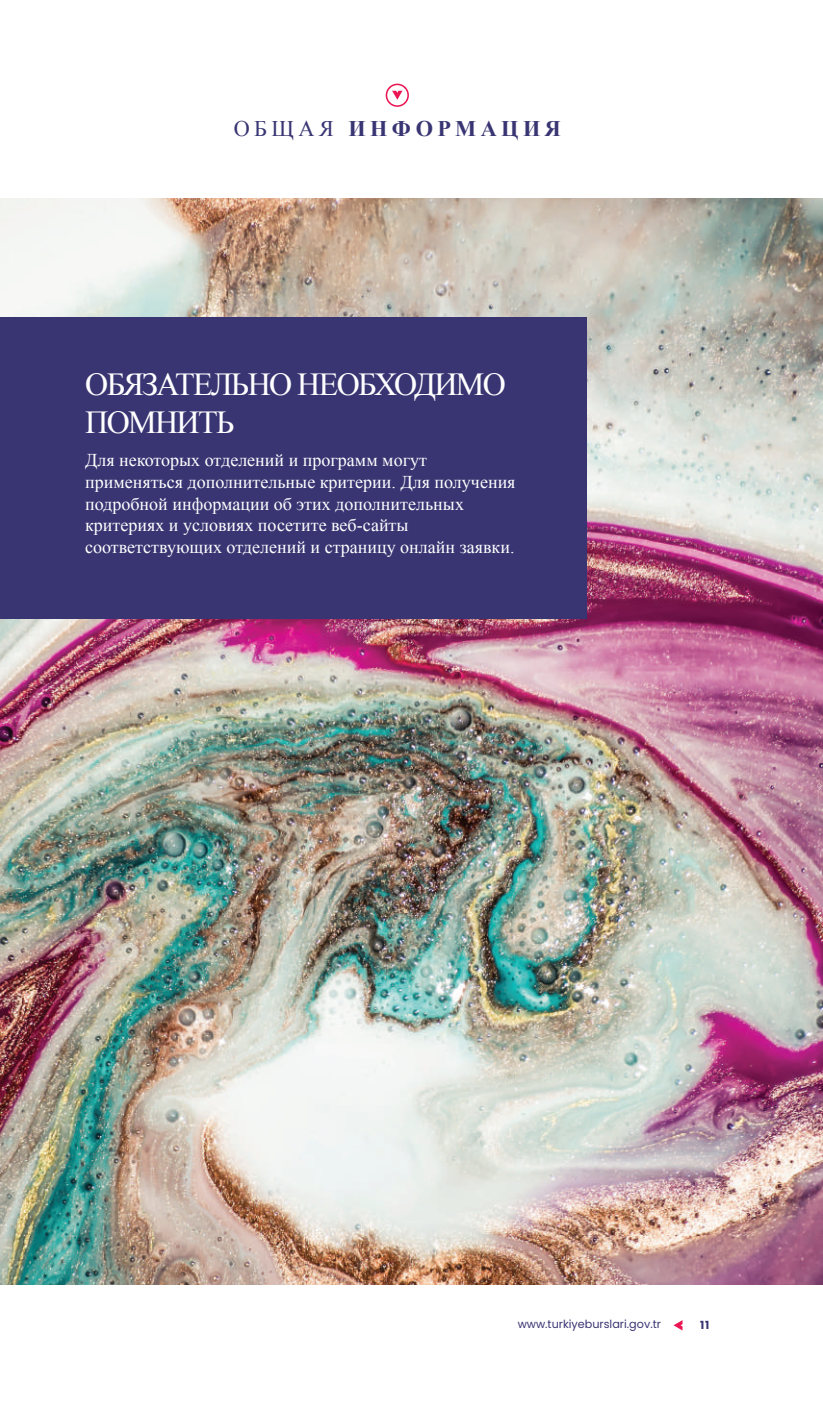
<style>
.page{position:relative;width:823px;height:1418px;background:#fff}
.page>*{position:absolute;margin:0;border:0;box-sizing:border-box;transform-origin:0 0}
.t1{font:32px/38.4px "Times New Roman";letter-spacing:-.05em;color:#fff}
.t2{font:700 22.2px "Times New Roman";letter-spacing:.2em;color:#393573}
.t3{font:18px/21.6px "Times New Roman";color:#fff}
.t4{font:11.2px "Poppins";color:#393573}
.t5{font:700 11.2px "Poppins";color:#393573}
.s1{font-weight:400}
</style>
<div class="page">
<svg style="left:673px;top:1320px;width:9px;height:10px"></svg>
<img style="left:0;top:198px;width:822px;height:1086px">
<div style="left:0;top:317px;width:586px;height:302px;background:#393573"></div>
<svg style="left:385px;top:84px;width:23px;height:23px"></svg>
<p class="t2" style="left:233px;top:113px;width:328px"><span class="s1">ОБЩАЯ</span> ИНФОРМАЦИЯ</p>
<h1 class="t1" style="left:85px;top:364px;width:422px">ОБЯЗАТЕЛЬНО НЕОБХОДИМО<br>ПОМНИТЬ</h1>
<p class="t3" style="left:85px;top:449px;width:431px">Для некоторых отделений и программ могут применяться дополнительные критерии. Для получения подробной информации об этих дополнительных критериях и условиях посетите веб-сайты соответствующих отделений и страницу онлайн заявки.</p>
<p class="t4" style="left:517px;top:1317px;width:145px">www.turkiyeburslari.gov.tr</p>
<p class="t5" style="left:699px;top:1318px;width:11px">11</p>
</div>
